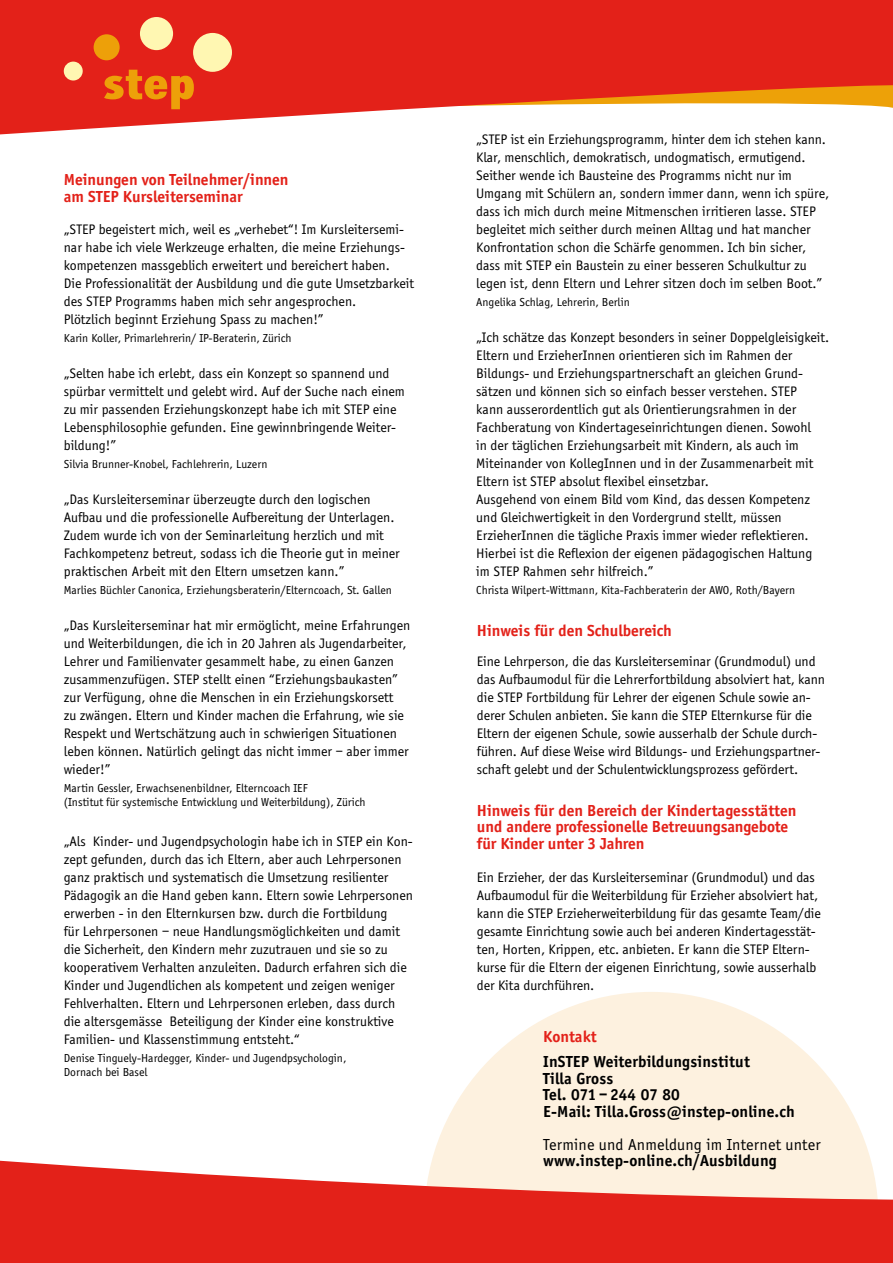
<style>
.page{position:relative;width:893px;height:1263px;background:#fff}
.page>*{position:absolute;margin:0;border:0;box-sizing:border-box;transform-origin:0 0}
.t1{font:700 16.5px/16.5px "Officina Sans";color:#e32119}
.t2{font:700 16.5px/16.5px "Officina Sans";letter-spacing:.01em;color:#000}
.t3{font:16.5px "Officina Sans";letter-spacing:.01em;color:#000}
.t4{font:14.25px/18px "Officina Sans";color:#000}
.t5{font:12px/13.5px "Officina Sans";color:#000}
</style>
<div class="page">
<svg style="left:434px;top:992px;width:435px;height:161px;fill:#fdf1df"></svg>
<svg style="left:0;top:1153px;width:893px;height:110px;background:#ea5e55"></svg>
<svg style="left:0;top:0;width:892px;height:135px;fill:#e32119"></svg>
<div style="left:193px;top:33px;width:39px;height:39px;background:#fff7b2;border-radius:50%"></div>
<div style="left:140px;top:17px;width:33px;height:33px;background:#fff7b2;border-radius:50%"></div>
<div style="left:94px;top:34px;width:26px;height:26px;background:#eda009;border-radius:50%"></div>
<div style="left:64px;top:62px;width:19px;height:19px;background:#fff7b2;border-radius:50%"></div>
<svg style="left:104px;top:70px;width:90px;height:39px;background:#e75811"></svg>
<svg style="left:892px;top:0;width:1px;height:108px"></svg>
<p class="t1" style="left:64px;top:171px;width:226px">Meinungen von Teilnehmer/innen am STEP Kursleiterseminar</p>
<p class="t4" style="left:64px;top:220px;width:352px">„STEP begeistert mich, weil es „verhebet“! Im Kursleitersemi&shy;nar habe ich viele Werkzeuge erhalten, die meine Erziehungs&shy;kompetenzen massgeblich erweitert und bereichert haben.<br>Die Professionalität der Ausbildung und die gute Umsetzbarkeit des STEP Programms haben mich sehr angesprochen.<br>Plötzlich beginnt Erziehung Spass zu machen!”</p>
<p class="t5" style="left:64px;top:331px;width:229px">Karin Koller, Primarlehrerin/ IP-Beraterin, Zürich</p>
<p class="t4" style="left:64px;top:364px;width:343px">„Selten habe ich erlebt, dass ein Konzept so spannend und spürbar vermittelt und gelebt wird. Auf der Suche nach einem zu mir passenden Erziehungskonzept habe ich mit STEP eine Lebensphilosophie gefunden. Eine gewinnbringende Weiter&shy;bildung!”</p>
<p class="t5" style="left:64px;top:457px;width:205px">Silvia Brunner-Knobel, Fachlehrerin, Luzern</p>
<p class="t4" style="left:64px;top:490px;width:338px">„Das Kursleiterseminar überzeugte durch den logischen Aufbau und die professionelle Aufbereitung der Unterlagen.<br>Zudem wurde ich von der Seminarleitung herzlich und mit Fachkompetenz betreut, sodass ich die Theorie gut in meiner praktischen Arbeit mit den Eltern umsetzen kann.”</p>
<p class="t5" style="left:64px;top:583px;width:330px">Marlies Büchler Canonica, Erziehungsberaterin/Elterncoach, St. Gallen</p>
<p class="t4" style="left:64px;top:616px;width:348px">„Das Kursleiterseminar hat mir ermöglicht, meine Erfahrungen und Weiterbildungen, die ich in 20 Jahren als Jugendarbeiter, Lehrer und Familienvater gesammelt habe, zu einen Ganzen zusammenzufügen. STEP stellt einen “Erziehungsbaukasten” zur Verfügung, ohne die Menschen in ein Erziehungskorsett<br>zu zwängen. Eltern und Kinder machen die Erfahrung, wie sie Respekt und Wertschätzung auch in schwierigen Situationen leben können. Natürlich gelingt das nicht immer – aber immer wieder!”</p>
<p class="t5" style="left:64px;top:781px;width:303px">Martin Gessler, Erwachsenenbildner, Elterncoach IEF<br>(Institut für systemische Entwicklung und Weiterbildung), Zürich</p>
<p class="t4" style="left:64px;top:832px;width:351px">„Als Kinder- und Jugendpsychologin habe ich in STEP ein Kon&shy;zept gefunden, durch das ich Eltern, aber auch Lehrpersonen ganz praktisch und systematisch die Umsetzung resilienter Pädagogik an die Hand geben kann. Eltern sowie Lehrpersonen erwerben - in den Elternkursen bzw. durch die Fortbildung<br>für Lehrpersonen – neue Handlungsmöglichkeiten und damit die Sicherheit, den Kindern mehr zuzutrauen und sie so zu kooperativem Verhalten anzuleiten. Dadurch erfahren sich die Kinder und Jugendlichen als kompetent und zeigen weniger Fehlverhalten. Eltern und Lehrpersonen erleben, dass durch die altersgemässe Beteiligung der Kinder eine konstruktive Familien- und Klassenstimmung entsteht.“</p>
<p class="t5" style="left:64px;top:1051px;width:284px">Denise Tinguely-Hardegger, Kinder- und Jugendpsychologin,<br>Dornach bei Basel</p>
<p class="t4" style="left:476px;top:130px;width:354px">„STEP ist ein Erziehungsprogramm, hinter dem ich stehen kann.<br>Klar, menschlich, demokratisch, undogmatisch, ermutigend.<br>Seither wende ich Bausteine des Programms nicht nur im Umgang mit Schülern an, sondern immer dann, wenn ich spüre, dass ich mich durch meine Mitmenschen irritieren lasse. STEP begleitet mich seither durch meinen Alltag und hat mancher Konfrontation schon die Schärfe genommen. Ich bin sicher, dass mit STEP ein Baustein zu einer besseren Schulkultur zu legen ist, denn Eltern und Lehrer sitzen doch im selben Boot.”</p>
<p class="t5" style="left:476px;top:295px;width:155px">Angelika Schlag, Lehrerin, Berlin</p>
<p class="t4" style="left:476px;top:328px;width:354px">„Ich schätze das Konzept besonders in seiner Doppelgleisigkeit.<br>Eltern und ErzieherInnen orientieren sich im Rahmen der Bildungs- und Erziehungspartnerschaft an gleichen Grund&shy;sätzen und können sich so einfach besser verstehen. STEP<br>kann ausserordentlich gut als Orientierungsrahmen in der Fachberatung von Kindertageseinrichtungen dienen. Sowohl<br>in der täglichen Erziehungsarbeit mit Kindern, als auch im Miteinander von KollegInnen und in der Zusammenarbeit mit Eltern ist STEP absolut flexibel einsetzbar.<br>Ausgehend von einem Bild vom Kind, das dessen Kompetenz und Gleichwertigkeit in den Vordergrund stellt, müssen ErzieherInnen die tägliche Praxis immer wieder reflektieren.<br>Hierbei ist die Reflexion der eigenen pädagogischen Haltung im STEP Rahmen sehr hilfreich.”</p>
<p class="t5" style="left:476px;top:583px;width:320px">Christa Wilpert-Wittmann, Kita-Fachberaterin der AWO, Roth/Bayern</p>
<p class="t1" style="left:477px;top:622px;width:196px">Hinweis für den Schulbereich</p>
<p class="t4" style="left:477px;top:652px;width:350px">Eine Lehrperson, die das Kursleiterseminar (Grundmodul) und das Aufbaumodul für die Lehrerfortbildung absolviert hat, kann die STEP Fortbildung für Lehrer der eigenen Schule sowie an&shy;derer Schulen anbieten. Sie kann die STEP Elternkurse für die Eltern der eigenen Schule, sowie ausserhalb der Schule durch&shy;führen. Auf diese Weise wird Bildungs- und Erziehungspartner&shy;schaft gelebt und der Schulentwicklungsprozess gefördert.</p>
<p class="t1" style="left:477px;top:802px;width:321px">Hinweis für den Bereich der Kindertagesstätten und andere professionelle Betreuungsangebote für Kinder unter 3 Jahren</p>
<p class="t4" style="left:477px;top:868px;width:345px">Ein Erzieher, der das Kursleiterseminar (Grundmodul) und das Aufbaumodul für die Weiterbildung für Erzieher absolviert hat, kann die STEP Erzieherweiterbildung für das gesamte Team/die gesamte Einrichtung sowie auch bei anderen Kindertagesstät&shy;ten, Horten, Krippen, etc. anbieten. Er kann die STEP Eltern&shy;kurse für die Eltern der eigenen Einrichtung, sowie ausserhalb der Kita durchführen.</p>
<p class="t1" style="left:543px;top:1028px;width:55px">Kontakt</p>
<p class="t2" style="left:543px;top:1053px;width:253px">InSTEP Weiterbildungsinstitut<br>Tilla Gross<br>Tel. 071 – 244 07 80<br>E-Mail: Tilla.Gross@instep-online.ch</p>
<p class="t3" style="left:543px;top:1135px;width:279px">Termine und Anmeldung im Internet unter</p>
<p class="t2" style="left:543px;top:1152px;width:235px">www.instep-online.ch/Ausbildung</p>
</div>
